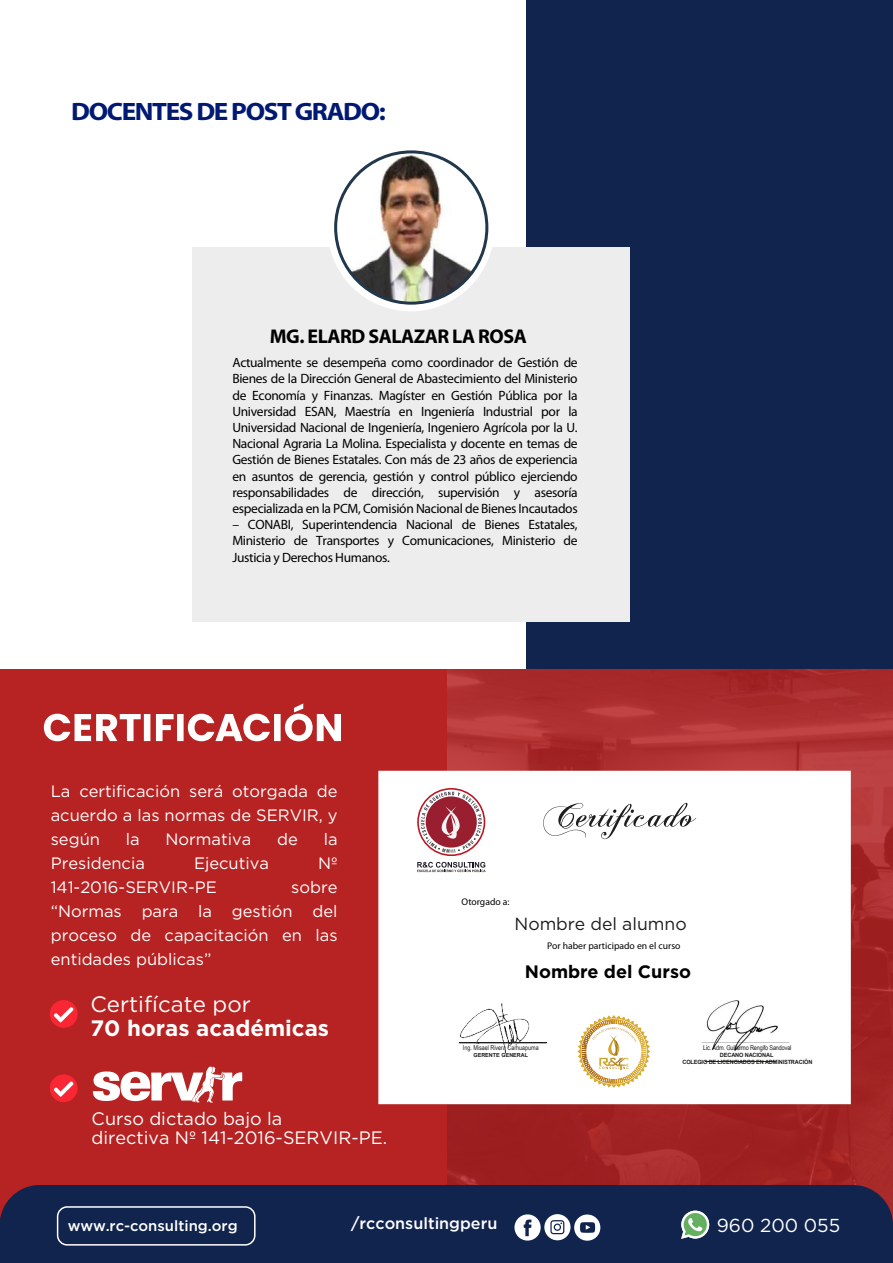
<style>
.page{position:relative;width:893px;height:1263px;background:#fff}
.page>*{position:absolute;margin:0;border:0;box-sizing:border-box;transform-origin:0 0}
.t1{font:700 25.2px "Myriad Pro";letter-spacing:-.05em;color:#001972;scale:1.08 1}
.t2{font:700 22.35px "Gotham";color:#fff}
.t3{font:22.35px "Gotham";color:#fff}
.t4{font:700 19.95px "Myriad Pro";letter-spacing:-.025em;color:#000}
.t5{font:18.75px "Gotham";color:#fff}
.t6{font:18px/19.5px "Gotham";color:#fff}
.t7{font:700 18px "Gotham";color:#000}
.t8{font:17.55px "Gotham";color:#1d1d1b}
.t9{font:16.5px/24px "Gotham";color:#fff;text-align:justify}
.t10{font:500 16.2px "Gotham";color:#fff}
.t11{font:500 14.85px "Gotham";color:#fff}
.t12{font:13.5px/16.2px "Myriad Pro";letter-spacing:-.025em;color:#000;text-align:justify}
.t13{font:9.75px "Myriad Pro";color:#000}
.t14{font:6.75px "Arial Narrow";letter-spacing:-.02em;color:#1d1d1b}
.t15{font:6.75px "Arial Narrow";color:#1d1d1b}
.t16{font:700 5.85px/6.8px "Arial";letter-spacing:-.025em;color:#1d1d1b;text-align:center}
.t17{font:700 5.55px "Arial";color:#1d1d1b}
</style>
<div class="page">
<div style="left:526px;top:0;width:367px;height:669px;background:#11244e"></div>
<div style="left:192px;top:248px;width:438px;height:374px;background:#ededed"></div>
<div style="left:1px;top:669px;width:892px;height:560px;background:#b72222"></div>
<svg style="left:447px;top:669px;width:446px;height:516px;fill:#a72929"></svg>
<svg style="left:44px;top:703px;width:297px;height:38px"></svg>
<svg style="left:558px;top:1104px;width:112px;height:3px"></svg>
<div style="left:378px;top:771px;width:473px;height:333px;background:#fff"></div>
<svg style="left:93px;top:1066px;width:149px;height:37px"></svg>
<div style="left:50px;top:1000px;width:28px;height:28px;background:#f92634;border-radius:50%"></div>
<svg style="left:54px;top:1007px;width:20px;height:15px"></svg>
<div style="left:50px;top:1074px;width:28px;height:28px;background:#f92634;border-radius:50%"></div>
<svg style="left:54px;top:1081px;width:20px;height:16px"></svg>
<div style="left:0;top:1185px;width:893px;height:78px;background:#11244e"></div>
<div style="left:57px;top:1206px;width:199px;height:39px;border:2px solid #fff;border-radius:10px"></div>
<svg style="left:514px;top:1214px;width:86px;height:27px"></svg>
<svg style="left:681px;top:1211px;width:28px;height:28px"></svg>
<div style="left:327px;top:144px;width:167px;height:167px;border:9px solid #fff;border-radius:50%"></div>
<img style="left:338px;top:152px;width:147px;height:151px">
<img style="left:336px;top:152px;width:151px;height:151px;border-radius:76px">
<div style="left:334px;top:150px;width:154px;height:155px;border:3px solid #20374c;border-radius:50%"></div>
<h1 class="t1" style="left:71px;top:95px;width:293px">DOCENTES DE POST GRADO:</h1>
<h3 class="t4" style="left:270px;top:323px;width:258px">MG. ELARD SALAZAR LA ROSA</h3>
<p class="t12" style="left:232px;top:354px;width:347px">Actualmente se desempeña como coordinador de Gestión de Bienes de la Dirección General de Abastecimiento del Ministerio de Economía y Finanzas. Magíster en Gestión Pública por la Universidad ESAN, Maestría en Ingeniería Industrial por la Universidad Nacional de Ingeniería, Ingeniero Agrícola por la U.<br>Nacional Agraria La Molina. Especialista y docente en temas de Gestión de Bienes Estatales. Con más de 23 años de experiencia en asuntos de gerencia, gestión y control público ejerciendo responsabilidades de dirección, supervisión y asesoría especializada en la PCM, Comisión Nacional de Bienes Incautados</p>
<p class="t12" style="left:232px;top:516px;width:347px">– CONABI, Superintendencia Nacional de Bienes Estatales, Ministerio de Transportes y Comunicaciones, Ministerio de Justicia y Derechos Humanos.</p>
<p class="t9" style="left:51px;top:779px;width:288px">La certificación será otorgada de acuerdo a las normas de SERVIR, y según</p>
<p class="t9" style="left:126px;top:827px;width:15px">la</p>
<p class="t9" style="left:166px;top:827px;width:87px">Normativa</p>
<p class="t9" style="left:277px;top:827px;width:22px">de</p>
<p class="t9" style="left:324px;top:827px;width:15px">la</p>
<p class="t9" style="left:51px;top:851px;width:96px">Presidencia</p>
<p class="t9" style="left:194px;top:851px;width:76px">Ejecutiva</p>
<p class="t9" style="left:318px;top:851px;width:21px">Nº</p>
<p class="t9" style="left:51px;top:875px;width:168px">141-2016-SERVIR-PE</p>
<p class="t9" style="left:51px;top:875px;width:288px;text-indent:241px">sobre “Normas para la gestión del proceso de capacitación en las entidades públicas”</p>
<h2 class="t3" style="left:90px;top:990px;width:162px">Certifícate por</h2>
<h2 class="t2" style="left:90px;top:1013px;width:240px">70 horas académicas</h2>
<h3 class="t6" style="left:92px;top:1108px;width:297px">Curso dictado bajo la<br>directiva Nº 141-2016-SERVIR-PE.</h3>
<p class="t13" style="left:462px;top:896px;width:50px">Otorgado a:</p>
<p class="t8" style="left:514px;top:912px;width:174px">Nombre del alumno</p>
<p class="t13" style="left:547px;top:939px;width:135px">Por haber participado en el curso</p>
<h3 class="t7" style="left:525px;top:959px;width:168px">Nombre del Curso</h3>
<p class="t15" style="left:463px;top:1043px;width:77px">Ing. Misael Rivera Carhuapuma</p>
<p class="t17" style="left:473px;top:1051px;width:56px">GERENTE GENERAL</p>
<p class="t14" style="left:703px;top:1043px;width:90px">Lic. Adm. Guillermo Rengifo Sandoval</p>
<p class="t16" style="left:682px;top:1051px;width:131px">DECANO NACIONAL<br>COLEGIO DE LICENCIADOS EN ADMINISTRACIÓN</p>
<p class="t11" style="left:68px;top:1216px;width:172px">www.rc-consulting.org</p>
<p class="t10" style="left:351px;top:1213px;width:148px">/rcconsultingperu</p>
<h3 class="t5" style="left:717px;top:1213px;width:125px">960 200 055</h3>
</div>
